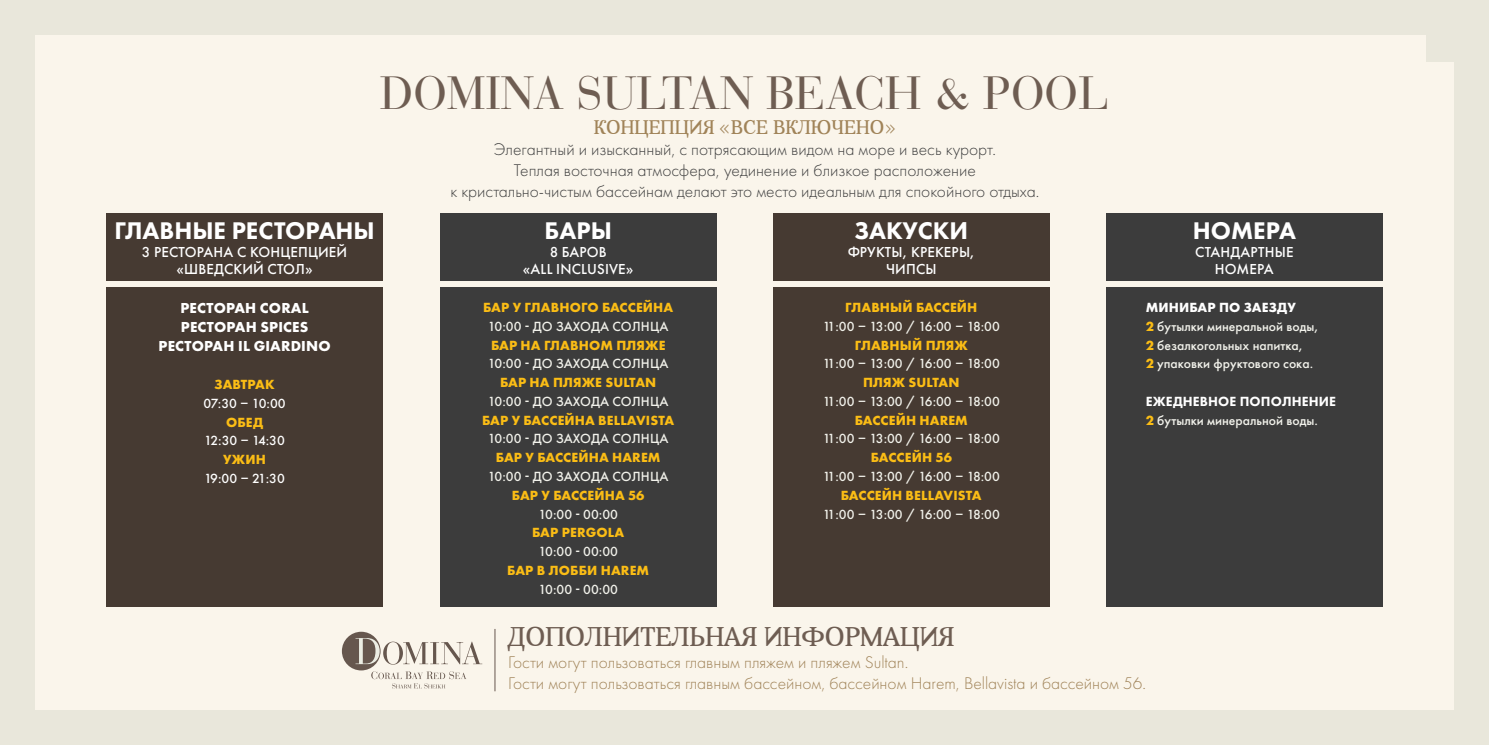
<style>
.page{position:relative;width:1489px;height:745px;background:#fff}
.page>*{position:absolute;margin:0;border:0;box-sizing:border-box;transform-origin:0 0}
.t1{font:46.25px "Bauer Bodoni Std";color:#6e5d52}
.t2{font:27.5px "Aver";color:#6e5d52}
.t3{font:800 25px "Futura PT";color:#fff}
.t4{font:20px "Aver";color:#a08358}
.Text_Area_Mid{font:300 17.5px "Futura PT";color:#3d3d3d}
.Text_Area_Mid-2{font:300 17.5px "Futura PT";color:#a08358}
.t5{font:500 15px/17.5px "Futura PT";letter-spacing:.01em;color:#fff;text-align:center}
.t6{font:700 15px "Futura PT";letter-spacing:.01em;color:#fff}
.Body{font:500 13.75px "Futura PT";color:#f2f2eb}
.Body-2{font:700 13.75px "Futura PT";letter-spacing:.01em;color:#fbbd15}
.Body-3{font:500 13.75px "Futura PT";letter-spacing:-.05em;color:#f2f2eb}
.Body-4{font:500 13.75px "Futura PT";letter-spacing:-.02em;color:#fff}
.t7{font:800 13.75px "Futura PT";letter-spacing:.01em;color:#fff}
.t8{font:700 13.75px "Futura PT";letter-spacing:.01em;color:#fff}
.s1{font-weight:700;color:#fbbd15}
</style>
<div class="page">
<div style="left:0;top:0;width:1488px;height:744px;background:#e9e7db"></div>
<div style="left:35px;top:35px;width:1418px;height:674px;background:#faf5eb"></div>
<div style="left:1426px;top:0;width:61px;height:61px;background:#e9e7db"></div>
<div style="left:106px;top:287px;width:277px;height:319px;background:#463a32"></div>
<div style="left:106px;top:213px;width:277px;height:67px;background:#463a32"></div>
<div style="left:440px;top:287px;width:276px;height:319px;background:#3c3c3c"></div>
<div style="left:440px;top:213px;width:276px;height:67px;background:#3c3c3c"></div>
<div style="left:773px;top:287px;width:276px;height:319px;background:#463a32"></div>
<div style="left:773px;top:213px;width:276px;height:67px;background:#463a32"></div>
<div style="left:1106px;top:287px;width:276px;height:319px;background:#3c3c3c"></div>
<div style="left:1106px;top:213px;width:276px;height:67px;background:#3c3c3c"></div>
<hr style="left:494px;top:628px;width:1px;height:62px;background:#66574e">
<div style="left:342px;top:631px;width:38px;height:39px;background:#66574e;border-radius:50%"></div>
<svg style="left:355px;top:637px;width:127px;height:27px"></svg>
<svg style="left:371px;top:671px;width:95px;height:17px"></svg>
<p class="t1" style="left:380px;top:65px;width:730px">DOMINA SULTAN BEACH &amp; POOL</p>
<p class="t4" style="left:593px;top:116px;width:303px">КОНЦЕПЦИЯ «ВСЕ ВКЛЮЧЕНО«</p>
<p class="t3" style="left:114px;top:215px;width:262px">ГЛАВНЫЕ РЕСТОРАНЫ</p>
<p class="t5" style="left:142px;top:243px;width:207px">3 РЕСТОРАНА С КОНЦЕПЦИЕЙ «ШВЕДСКИЙ СТОЛ«</p>
<p class="t6" style="left:180px;top:298px;width:130px">РЕСТОРАН CORAL</p>
<p class="t6" style="left:181px;top:317px;width:129px">РЕСТОРАН SPICES</p>
<p class="t6" style="left:159px;top:335px;width:173px">РЕСТОРАН IL GIARDINO</p>
<p class="Body-2" style="left:214px;top:375px;width:62px">ЗАВТРАК</p>
<p class="Body-4" style="left:203px;top:395px;width:84px">07:30 – 10:00</p>
<p class="Body-2" style="left:226px;top:413px;width:39px">ОБЕД</p>
<p class="Body-4" style="left:204px;top:432px;width:82px">12:30 – 14:30</p>
<p class="Body-2" style="left:223px;top:450px;width:44px">УЖИН</p>
<p class="Body-4" style="left:204px;top:470px;width:82px">19:00 – 21:30</p>
<p class="Text_Area_Mid" style="left:493px;top:139px;width:504px">Элегантный и изысканный с, потрясающим видом на море и весь курорт.</p>
<p class="Text_Area_Mid" style="left:514px;top:160px;width:463px">Теплая восточная атмосфера, уединение и близкое расположение</p>
<p class="Text_Area_Mid" style="left:450px;top:181px;width:590px">к кристально-чистым бассейнам делают это место идеальным для спокойного отдыха.</p>
<p class="t3" style="left:544px;top:215px;width:69px">БАРЫ</p>
<p class="t5" style="left:549px;top:243px;width:59px">8 БАРОВ</p>
<p class="t5" style="left:523px;top:260px;width:112px">«ALL INCLUSIVE«</p>
<p class="Body-2" style="left:483px;top:298px;width:192px">БАР У ГЛАВНОГО БАССЕЙНА</p>
<p class="Body" style="left:488px;top:318px;width:182px">10:00 - ДО ЗАХОДА СОЛНЦА</p>
<p class="Body-2" style="left:491px;top:336px;width:176px">БАР НА ГЛАВНОМ ПЛЯЖЕ</p>
<p class="Body" style="left:488px;top:355px;width:182px">10:00 - ДО ЗАХОДА СОЛНЦА</p>
<p class="Body-2" style="left:500px;top:373px;width:158px">БАР НА ПЛЯЖЕ SULTAN</p>
<p class="Body" style="left:488px;top:393px;width:182px">10:00 - ДО ЗАХОДА СОЛНЦА</p>
<p class="Body-2" style="left:482px;top:411px;width:194px">БАР У БАССЕЙНА BELLAVISTA</p>
<p class="Body" style="left:488px;top:430px;width:182px">10:00 - ДО ЗАХОДА СОЛНЦА</p>
<p class="Body-2" style="left:496px;top:448px;width:166px">БАР У БАССЕЙНА HAREM</p>
<p class="Body" style="left:488px;top:468px;width:182px">10:00 - ДО ЗАХОДА СОЛНЦА</p>
<p class="Body-2" style="left:512px;top:486px;width:134px">БАР У БАССЕЙНА 56</p>
<p class="Body" style="left:538px;top:505px;width:81px">10:00 - 00:00</p>
<p class="Body-2" style="left:532px;top:523px;width:94px">БАР PERGOLA</p>
<p class="Body" style="left:538px;top:543px;width:81px">10:00 - 00:00</p>
<p class="Body-2" style="left:507px;top:561px;width:143px">БАР В ЛОББИ HAREM</p>
<p class="Body" style="left:538px;top:580px;width:81px">10:00 - 00:00</p>
<p class="t3" style="left:854px;top:215px;width:115px">ЗАКУСКИ</p>
<p class="t5" style="left:847px;top:243px;width:129px">ФРУКТЫ, КРЕКЕРЫ,</p>
<p class="t5" style="left:886px;top:260px;width:52px">ЧИПСЫ</p>
<p class="Body-2" style="left:845px;top:298px;width:134px">ГЛАВНЫЙ БАССЕЙН</p>
<p class="Body-3" style="left:822px;top:318px;width:179px">11:00 – 13:00 / 16:00 – 18:00</p>
<p class="Body-2" style="left:854px;top:336px;width:114px">ГЛАВНЫЙ ПЛЯЖ</p>
<p class="Body-3" style="left:822px;top:355px;width:179px">11:00 – 13:00 / 16:00 – 18:00</p>
<p class="Body-2" style="left:863px;top:373px;width:98px">ПЛЯЖ SULTAN</p>
<p class="Body-3" style="left:822px;top:393px;width:179px">11:00 – 13:00 / 16:00 – 18:00</p>
<p class="Body-2" style="left:854px;top:411px;width:115px">БАССЕЙН HAREM</p>
<p class="Body-3" style="left:822px;top:430px;width:179px">11:00 – 13:00 / 16:00 – 18:00</p>
<p class="Body-2" style="left:870px;top:448px;width:83px">БАССЕЙН 56</p>
<p class="Body-3" style="left:822px;top:468px;width:179px">11:00 – 13:00 / 16:00 – 18:00</p>
<p class="Body-2" style="left:840px;top:486px;width:142px">БАССЕЙН BELLAVISTA</p>
<p class="Body-3" style="left:822px;top:505px;width:179px">11:00 – 13:00 / 16:00 – 18:00</p>
<p class="t3" style="left:1192px;top:215px;width:105px">НОМЕРА</p>
<p class="t5" style="left:1195px;top:243px;width:100px">СТАНДАРТНЫЕ</p>
<p class="t5" style="left:1214px;top:260px;width:60px">НОМЕРА</p>
<p class="t8" style="left:1145px;top:298px;width:152px">МИНИБАР ПО ЗАЕЗДУ</p>
<p class="Body" style="left:1145px;top:318px;width:174px"><span class="s1">2</span> бутылки минеральной воды,</p>
<p class="Body" style="left:1145px;top:336px;width:159px"><span class="s1">2</span> безалкогольных напитка,</p>
<p class="Body" style="left:1145px;top:355px;width:169px"><span class="s1">2</span> упаковки фруктового сока.</p>
<p class="t7" style="left:1145px;top:392px;width:192px">ЕЖЕДНЕВНОЕ ПОПОЛНЕНИЕ</p>
<p class="Body" style="left:1145px;top:411px;width:174px"><span class="s1">2</span> бутылки минеральной воды.</p>
<p class="t2" style="left:507px;top:621px;width:449px">ДОПОЛНИТЕЛЬНАЯ ИНФОРМАЦИЯ</p>
<p class="Text_Area_Mid-2" style="left:508px;top:652px;width:401px">Гости могут пользоваться главным пляжем и пляжем Sultan.</p>
<p class="Text_Area_Mid-2" style="left:508px;top:673px;width:639px">Гости могут пользоваться главным бассейном, бассейном Harem, Bellavista и бассейном 56.</p>
</div>
